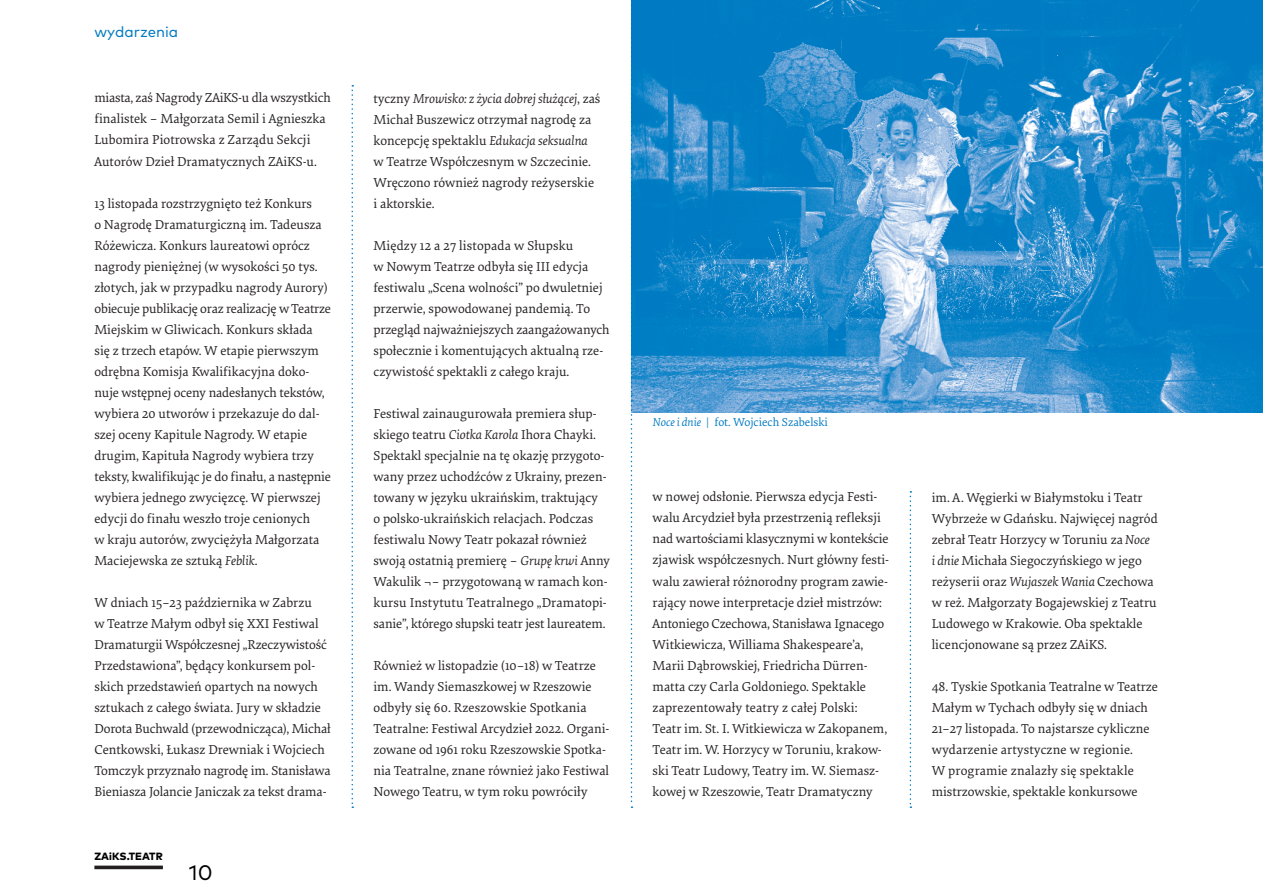
<style>
.page{position:relative;width:1263px;height:893px;background:#fff}
.page>*{position:absolute;margin:0;border:0;box-sizing:border-box;transform-origin:0 0}
.t1{font:21px "Mark Pro";color:#000}
.t2{font:15px "Mark Pro";color:#007ac2}
.t3{font:13.5px/21px "Elena Basic";color:#231f20}
.t4{font:12px "Elena Basic";color:#007ac2}
.t5{font:800 10.5px "Mark OT";letter-spacing:.01em;color:#000}
.s1{font-style:italic}
</style>
<div class="page">
<svg style="left:351px;top:85px;width:2px;height:723px"></svg>
<hr style="left:94px;top:866px;width:69px;height:3px;background:#231f20">
<svg style="left:910px;top:491px;width:1px;height:317px"></svg>
<img style="left:632px;top:0;width:631px;height:413px">
<svg style="left:631px;top:0;width:1px;height:808px"></svg>
<p class="t2" style="left:94px;top:21px;width:85px">wydarzenia</p>
<p class="t3" style="left:94px;top:87px;width:238px">miasta, zaś Nagrody ZAiKS-u dla wszystkich finalistek – Małgorzata Semil i Agnieszka Lubomira Piotrowska z Zarządu Sekcji Autorów Dzieł Dramatycznych ZAiKS-u.</p>
<p class="t3" style="left:94px;top:192px;width:238px">13 listopada rozstrzygnięto też Konkurs<br>o Nagrodę Dramaturgiczną im. Tadeusza Różewicza. Konkurs laureatowi oprócz nagrody pieniężnej (w wysokości 50 tys. złotych, jak w przypadku nagrody Aurory) obiecuje publikację oraz realizację w Teatrze Miejskim w Gliwicach. Konkurs składa się z trzech etapów. W etapie pierwszym odrębna Komisja Kwalifikacyjna doko&shy;nuje wstępnej oceny nadesłanych tekstów, wybiera 20 utworów i przekazuje do dal&shy;szej oceny Kapitule Nagrody. W etapie drugim, Kapituła Nagrody wybiera trzy teksty, kwalifikując je do finału, a następnie wybiera jednego zwycięzcę. W pierwszej edycji do finału weszło troje cenionych<br>w kraju autorów, zwyciężyła Małgorzata Maciejewska ze sztuką <span class="s1">Feblik</span>.</p>
<p class="t3" style="left:94px;top:591px;width:238px">W dniach 15–23 października w Zabrzu<br>w Teatrze Małym odbył się XXI Festiwal Dramaturgii Współczesnej „Rzeczywistość Przedstawiona”, będący konkursem pol&shy;skich przedstawień opartych na nowych sztukach z całego świata. Jury w składzie Dorota Buchwald (przewodnicząca), Michał Centkowski, Łukasz Drewniak i Wojciech Tomczyk przyznało nagrodę im. Stanisława Bieniasza Jolancie Janiczak za tekst drama-</p>
<p class="t5" style="left:94px;top:849px;width:70px">ZAiKS.TEATR</p>
<h1 class="t1" style="left:189px;top:857px;width:25px">10</h1>
<p class="t3" style="left:373px;top:87px;width:229px">tyczny <span class="s1">Mrowisko: z życia dobrej służącej</span>, zaś Michał Buszewicz otrzymał nagrodę za koncepcję spektaklu <span class="s1">Edukacja seksualna </span>w Teatrze Współczesnym w Szczecinie.<br>Wręczono również nagrody reżyserskie i aktorskie.</p>
<p class="t3" style="left:373px;top:234px;width:238px">Między 12 a 27 listopada w Słupsku<br>w Nowym Teatrze odbyła się III edycja festiwalu „Scena wolności” po dwuletniej przerwie, spowodowanej pandemią. To przegląd najważniejszych zaangażowanych społecznie i komentujących aktualną rze&shy;czywistość spektakli z całego kraju.</p>
<p class="t3" style="left:373px;top:402px;width:238px">Festiwal zainaugurowała premiera słup&shy;skiego teatru <span class="s1">Ciotka Karola</span> Ihora Chayki.<br>Spektakl specjalnie na tę okazję przygoto&shy;wany przez uchodźców z Ukrainy, prezen&shy;towany w języku ukraińskim, traktujący<br>o polsko-ukraińskich relacjach. Podczas festiwalu Nowy Teatr pokazał również swoją ostatnią premierę – <span class="s1">Grupę krwi</span> Anny Wakulik ¬– przygotowaną w ramach kon&shy;kursu Instytutu Teatralnego „Dramatopi&shy;sanie”, którego słupski teatr jest laureatem.</p>
<p class="t3" style="left:373px;top:654px;width:237px">Również w listopadzie (10–18) w Teatrze im. Wandy Siemaszkowej w Rzeszowie odbyły się 60. Rzeszowskie Spotkania Teatralne: Festiwal Arcydzieł 2022. Organi&shy;zowane od 1961 roku Rzeszowskie Spotka&shy;nia Teatralne, znane również jako Festiwal Nowego Teatru, w tym roku powróciły</p>
<p class="t4" style="left:653px;top:414px;width:177px"><span class="s1">Noce i dnie</span> | fot. Wojciech Szabelski</p>
<p class="t3" style="left:653px;top:486px;width:238px">w nowej odsłonie. Pierwsza edycja Festi&shy;walu Arcydzieł była przestrzenią refleksji nad wartościami klasycznymi w kontekście zjawisk współczesnych. Nurt główny festi&shy;walu zawierał różnorodny program zawie&shy;rający nowe interpretacje dzieł mistrzów:<br>Antoniego Czechowa, Stanisława Ignacego Witkiewicza, Williama Shakespeare’a, Marii Dąbrowskiej, Friedricha Dürren&shy;matta czy Carla Goldoniego. Spektakle zaprezentowały teatry z całej Polski:<br>Teatr im. St. I. Witkiewicza w Zakopanem, Teatr im. W. Horzycy w Toruniu, krakow&shy;ski Teatr Ludowy, Teatry im. W. Siemasz&shy;kowej w Rzeszowie, Teatr Dramatyczny</p>
<p class="t3" style="left:932px;top:486px;width:228px">im. A. Węgierki w Białymstoku i Teatr Wybrzeże w Gdańsku. Najwięcej nagród zebrał Teatr Horzycy w Toruniu za <span class="s1">Noce<br>i dnie</span> Michała Siegoczyńskiego w jego reżyserii oraz <span class="s1">Wujaszek Wania</span> Czechowa w reż. Małgorzaty Bogajewskiej z Teatru Ludowego w Krakowie. Oba spektakle licencjonowane są przez ZAiKS.</p>
<p class="t3" style="left:932px;top:675px;width:228px">48. Tyskie Spotkania Teatralne w Teatrze Małym w Tychach odbyły się w dniach 21–27 listopada. To najstarsze cykliczne wydarzenie artystyczne w regionie.<br>W programie znalazły się spektakle mistrzowskie, spektakle konkursowe</p>
</div>
